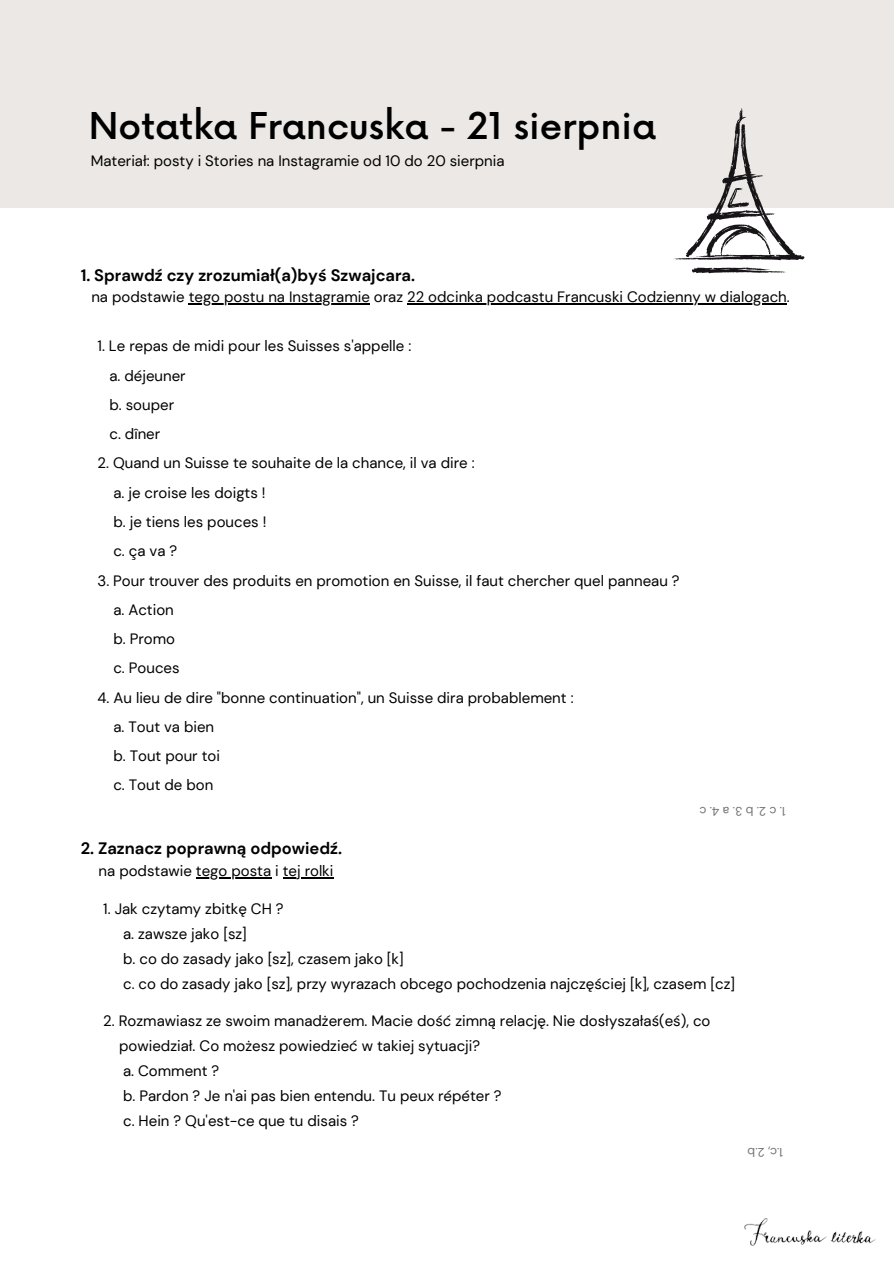
<style>
.page{position:relative;width:894px;height:1264px;background:#fff}
.page>*{position:absolute;margin:0;border:0;box-sizing:border-box;transform-origin:0 0}
.t1{font:500 36px "Now";color:#000}
.t2{font:700 16.5px "DM Sans";color:#000}
.t3{font:15px/29.2px "DM Sans";color:#000}
.t4{font:12.3px "DM Sans";color:#737373}
</style>
<div class="page">
<div style="left:0;top:0;width:893px;height:208px;background:#ebe8e5"></div>
<img style="left:744px;top:1218px;width:132px;height:28px">
<svg style="left:674px;top:108px;width:130px;height:165px"></svg>
<hr style="left:189px;top:303px;width:181px;height:2px;background:#000">
<hr style="left:407px;top:303px;width:379px;height:2px;background:#000">
<hr style="left:196px;top:877px;width:75px;height:1px;background:#000">
<hr style="left:282px;top:877px;width:51px;height:1px;background:#000">
<h2 class="t1" style="left:89px;top:107px;width:568px">Notatka Francuska - 21 sierpnia</h2>
<h2 class="t3" style="left:91px;top:146px;width:415px">Materiał: posty i Stories na Instagramie od 10 do 20 sierpnia</h2>
<p class="t2" style="left:81px;top:265px;width:336px">1. Sprawdź czy zrozumiał(a)byś Szwajcara.</p>
<p class="t3" style="left:91px;top:283px;width:699px">na podstawie tego postu na Instagramie oraz 22 odcinka podcastu Francuski Codzienny w dialogach.</p>
<h2 class="t3" style="left:109px;top:332px;width:303px;text-indent:-12px">1. Le repas de midi pour les Suisses s'appelle : a. déjeuner<br>b. souper<br>c. dîner</h2>
<h2 class="t3" style="left:113px;top:449px;width:362px;text-indent:-16px">2. Quand un Suisse te souhaite de la chance, il va dire : a. je croise les doigts !<br>b. je tiens les pouces !<br>c. ça va ?</h2>
<h2 class="t3" style="left:113px;top:566px;width:567px;text-indent:-16px">3. Pour trouver des produits en promotion en Suisse, il faut chercher quel panneau ? a. Action<br>b. Promo<br>c. Pouces</h2>
<h2 class="t3" style="left:113px;top:683px;width:461px;text-indent:-16px">4. Au lieu de dire "bonne continuation", un Suisse dira probablement : a. Tout va bien<br>b. Tout pour toi<br>c. Tout de bon</h2>
<p class="t4" style="left:785px;top:819px;width:88px;rotate:-180deg">c. 1 b. 2 a. 3 4 c.</p>
<h2 class="t2" style="left:81px;top:838px;width:263px">2. Zaznacz poprawną odpowiedź.</h2>
<h2 class="t3" style="left:99px;top:856px;width:236px">na podstawie tego posta i tej rolki</h2>
<p class="t3" style="left:123px;top:896px;width:613px;line-height:25px;text-indent:-20px">1. Jak czytamy zbitkę CH ?<br>a. zawsze jako [sz]<br>b. co do zasady jako [sz], czasem jako [k]<br>c. co do zasady jako [sz], przy wyrazach obcego pochodzenia najczęściej [k], czasem [cz]</p>
<p class="t3" style="left:119px;top:1008px;width:592px;line-height:25px;text-indent:-16px">2. Rozmawiasz ze swoim manadżerem. Macie dość zimną relację. Nie dosłyszałaś(eś), co powiedział. Co możesz powiedzieć w takiej sytuacji?<br>a. Comment ?<br>b. Pardon ? Je n'ai pas bien entendu. Tu peux répéter ?<br>c. Hein ? Qu'est-ce que tu disais ?</p>
<p class="t4" style="left:783px;top:1159px;width:37px;rotate:-180deg">b.2,c. 1</p>
</div>
